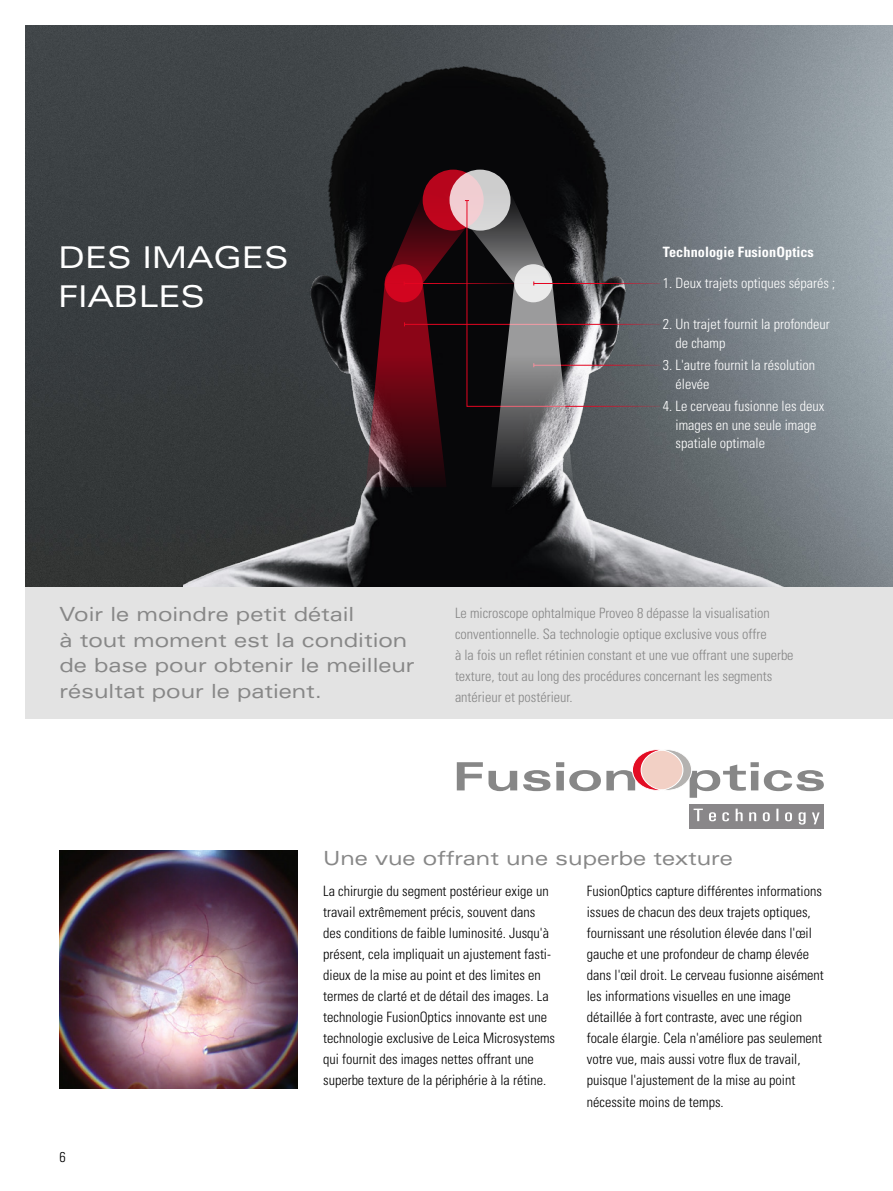
<style>
.page{position:relative;width:893px;height:1191px;background:#fff}
.page>*{position:absolute;margin:0;border:0;box-sizing:border-box;transform-origin:0 0}
.t1{font:expanded 30px/39px "Univers LT Std";color:#fff}
.t2{font:expanded 19.5px/25.5px "Univers LT Std";color:#878787}
.t3{font:300 condensed 14.25px/21px "Univers LT Std";color:#000}
.t4{font:300 condensed 14.25px/21px "Univers LT Std";color:#878787}
.t5{font:300 condensed 14.25px/18.8px "Univers LT Std";color:#fff}
.t6{font:700 condensed 14.25px "Univers LT Std";letter-spacing:.005em;color:#fff}
</style>
<div class="page">
<img style="left:26px;top:26px;width:867px;height:561px">
<div style="left:26px;top:587px;width:867px;height:132px;background:#e3e3e3"></div>
<img style="left:60px;top:850px;width:238px;height:239px">
<img style="left:184px;top:32px;width:709px;height:555px">
<div style="left:423px;top:170px;width:61px;height:61px;background:#b7051c;border-radius:50%"></div>
<svg style="left:449px;top:170px;width:61px;height:61px"></svg>
<svg style="left:366px;top:187px;width:295px;height:300px;background:#513e43"></svg>
<svg style="left:457px;top:762px;width:60px;height:29px"></svg>
<svg style="left:523px;top:770px;width:27px;height:21px"></svg>
<svg style="left:556px;top:749px;width:268px;height:48px"></svg>
<div style="left:689px;top:804px;width:135px;height:25px;background:#898789"></div>
<svg style="left:694px;top:808px;width:9px;height:13px"></svg>
<svg style="left:709px;top:812px;width:7px;height:9px"></svg>
<svg style="left:722px;top:812px;width:7px;height:9px"></svg>
<svg style="left:736px;top:808px;width:7px;height:13px"></svg>
<svg style="left:749px;top:812px;width:7px;height:9px"></svg>
<svg style="left:763px;top:812px;width:7px;height:9px"></svg>
<svg style="left:776px;top:808px;width:2px;height:13px"></svg>
<svg style="left:785px;top:812px;width:7px;height:9px"></svg>
<svg style="left:799px;top:812px;width:7px;height:12px"></svg>
<svg style="left:812px;top:812px;width:8px;height:12px"></svg>
<h1 class="t1" style="left:58px;top:237px;width:232px">DES IMAGES<br>FIABLES</h1>
<p class="t6" style="left:663px;top:243px;width:152px">Technologie FusionOptics</p>
<p class="t5" style="left:663px;top:274px;width:174px">1. Deux trajets optiques séparés ;</p>
<p class="t5" style="left:676px;top:315px;width:156px;text-indent:-13px">2. Un trajet fournit la profondeur de champ</p>
<p class="t5" style="left:676px;top:355px;width:141px;text-indent:-13px">3. L'autre fournit la résolution élevée</p>
<p class="t5" style="left:676px;top:396px;width:150px;text-indent:-13px">4. Le cerveau fusionne les deux images en une seule image spatiale optimale</p>
<h2 class="t2" style="left:60px;top:601px;width:356px">Voir le moindre petit détail<br>à tout moment est la condition de base pour obtenir le meilleur résultat pour le patient.</h2>
<p class="t4" style="left:455px;top:602px;width:340px">Le microscope ophtalmique Proveo 8 dépasse la visualisation conventionnelle. Sa technologie optique exclusive vous offre<br>à la fois un reflet rétinien constant et une vue offrant une superbe texture, tout au long des procédures concernant les segments antérieur et postérieur.</p>
<p class="t3" style="left:60px;top:1146px;width:8px">6</p>
<h2 class="t2" style="left:323px;top:845px;width:411px">Une vue offrant une superbe texture</h2>
<p class="t3" style="left:323px;top:880px;width:233px">La chirurgie du segment postérieur exige un travail extrêmement précis, souvent dans des conditions de faible luminosité. Jusqu'à présent, cela impliquait un ajustement fasti&shy;dieux de la mise au point et des limites en termes de clarté et de détail des images. La technologie FusionOptics innovante est une technologie exclusive de Leica Microsystems qui fournit des images nettes offrant une superbe texture de la périphérie à la rétine.</p>
<p class="t3" style="left:587px;top:881px;width:239px">FusionOptics capture différentes informations issues de chacun des deux trajets optiques, fournissant une résolution élevée dans l'œil gauche et une profondeur de champ élevée dans l'œil droit. Le cerveau fusionne aisément les informations visuelles en une image détaillée à fort contraste, avec une région focale élargie. Cela n'améliore pas seulement votre vue, mais aussi votre flux de travail, puisque l'ajustement de la mise au point nécessite moins de temps.</p>
</div>
